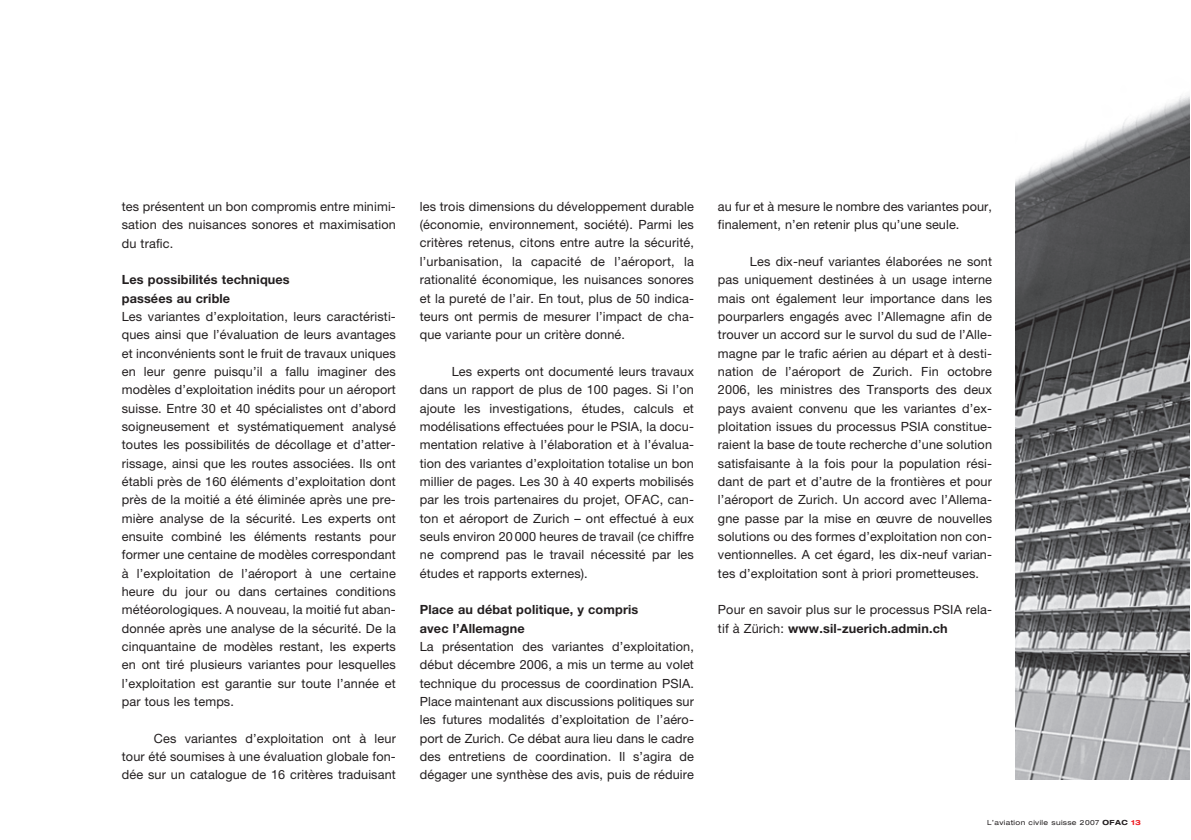
<style>
.page{position:relative;width:1191px;height:840px;background:#fff}
.page>*{position:absolute;margin:0;border:0;box-sizing:border-box;transform-origin:0 0}
.t1{font:12.6px/18.4px "Helvetica Neue";letter-spacing:.01em;color:#231f20;text-align:justify}
.t2{font:700 12.6px/18.4px "Helvetica Neue";letter-spacing:.01em;color:#231f20}
.t3{font:expanded 7px "Helvetica Neue";letter-spacing:.05em;color:#231f20}
.s1{font-weight:700}
.s2{font-weight:700;color:#ee1d23}
</style>
<div class="page">
<img style="left:1016px;top:95px;width:173px;height:684px">
<p class="t1" style="left:122px;top:198px;width:276px">tes présentent un bon compromis entre minimi&shy;sation des nuisances sonores et maximisation du trafic.</p>
<p class="t2" style="left:122px;top:271px;width:169px">Les possibilités techniques passées au crible</p>
<p class="t1" style="left:122px;top:308px;width:276px">Les variantes d’exploitation, leurs caractéristi&shy;ques ainsi que l’évaluation de leurs avantages et inconvénients sont le fruit de travaux uniques en leur genre puisqu’il a fallu imaginer des modèles d’exploitation inédits pour un aéroport suisse. Entre 30 et 40 spécialistes ont d’abord soigneusement et systématiquement analysé toutes les possibilités de décollage et d’atter&shy;rissage, ainsi que les routes associées. Ils ont établi près de 160 éléments d’exploitation dont près de la moitié a été éliminée après une pre&shy;mière analyse de la sécurité. Les experts ont ensuite combiné les éléments restants pour former une centaine de modèles correspondant à l’exploitation de l’aéroport à une certaine heure du jour ou dans certaines conditions météorologiques. A nouveau, la moitié fut aban&shy;donnée après une analyse de la sécurité. De la cinquantaine de modèles restant, les experts en ont tiré plusieurs variantes pour lesquelles l’exploitation est garantie sur toute l’année et par tous les temps.</p>
<p class="t1" style="left:122px;top:730px;width:276px;text-indent:32px">Ces variantes d’exploitation ont à leur tour été soumises à une évaluation globale fon&shy;dée sur un catalogue de 16 critères traduisant</p>
<p class="t1" style="left:420px;top:198px;width:276px">les trois dimensions du développement durable (économie, environnement, société). Parmi les critères retenus, citons entre autre la sécurité, l’urbanisation, la capacité de l’aéroport, la rationalité économique, les nuisances sonores et la pureté de l’air. En tout, plus de 50 indica&shy;teurs ont permis de mesurer l’impact de cha&shy;que variante pour un critère donné.</p>
<p class="t1" style="left:420px;top:363px;width:276px;text-indent:32px">Les experts ont documenté leurs travaux dans un rapport de plus de 100 pages. Si l’on ajoute les investigations, études, calculs et modélisations effectuées pour le PSIA, la docu&shy;mentation relative à l’élaboration et à l’évalua&shy;tion des variantes d’exploitation totalise un bon millier de pages. Les 30 à 40 experts mobilisés par les trois partenaires du projet, OFAC, can&shy;ton et aéroport de Zurich – ont effectué à eux seuls environ 20 000 heures de travail (ce chiffre ne comprend pas le travail nécessité par les études et rapports externes).</p>
<p class="t2" style="left:420px;top:601px;width:220px">Place au débat politique, y compris avec l’Allemagne</p>
<p class="t1" style="left:420px;top:638px;width:276px">La présentation des variantes d’exploitation, début décembre 2006, a mis un terme au volet technique du processus de coordination PSIA.<br>Place maintenant aux discussions politiques sur les futures modalités d’exploitation de l’aéro&shy;port de Zurich. Ce débat aura lieu dans le cadre des entretiens de coordination. Il s’agira de dégager une synthèse des avis, puis de réduire</p>
<p class="t1" style="left:718px;top:198px;width:275px">au fur et à mesure le nombre des variantes pour, finalement, n’en retenir plus qu’une seule.</p>
<p class="t1" style="left:718px;top:253px;width:275px;text-indent:32px">Les dix-neuf variantes élaborées ne sont pas uniquement destinées à un usage interne mais ont également leur importance dans les pourparlers engagés avec l’Allemagne afin de trouver un accord sur le survol du sud de l’Alle&shy;magne par le trafic aérien au départ et à desti&shy;nation de l’aéroport de Zurich. Fin octobre 2006, les ministres des Transports des deux pays avaient convenu que les variantes d’ex&shy;ploitation issues du processus PSIA constitue&shy;raient la base de toute recherche d’une solution satisfaisante à la fois pour la population rési&shy;dant de part et d’autre de la frontières et pour l’aéroport de Zurich. Un accord avec l’Allema&shy;gne passe par la mise en œuvre de nouvelles solutions ou des formes d’exploitation non con&shy;ventionnelles. A cet égard, les dix-neuf varian&shy;tes d’exploitation sont à priori prometteuses.</p>
<p class="t1" style="left:718px;top:601px;width:275px">Pour en savoir plus sur le processus PSIA rela&shy;tif à Zürich: <span class="s1">www.sil-zuerich.admin.ch</span></p>
<p class="t3" style="left:987px;top:819px;width:155px">L’aviation civile suisse 2007 <span class="s1">OFAC</span> <span class="s2">13</span></p>
</div>
